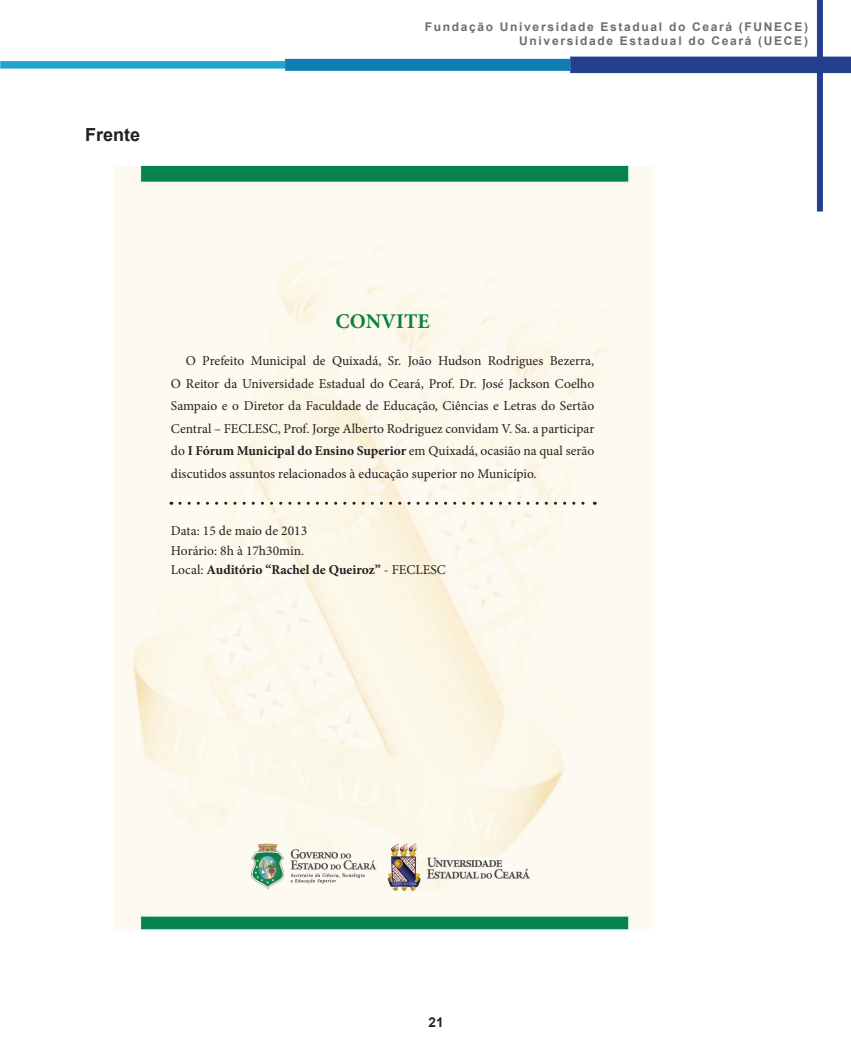
<style>
.page{position:relative;width:851px;height:1063px;background:#fff}
.page>*{position:absolute;margin:0;border:0;box-sizing:border-box;transform-origin:0 0}
.t1{font:700 21px "Minion Pro";color:#0d803f}
.t2{font:700 18px "Arial";color:#231f20}
.t3{font:13.5px/22.5px "Minion Pro";color:#231f20;text-align:justify}
.t4{font:700 13.5px "Arial";color:#231f20}
.t5{font:700 12px/14.4px "Arial";letter-spacing:.14em;color:#6c6d70;text-align:right}
.s1{font-weight:700}
</style>
<div class="page">
<div style="left:570px;top:57px;width:280px;height:16px;background:#253f8e"></div>
<div style="left:285px;top:59px;width:285px;height:12px;background:#107eb5"></div>
<div style="left:0;top:61px;width:285px;height:8px;background:#21a5ce"></div>
<div style="left:816px;top:0;width:6px;height:212px;background:#253f8e"></div>
<img style="left:113px;top:166px;width:539px;height:763px">
<img style="left:252px;top:843px;width:277px;height:47px">
<svg style="left:180px;top:502px;width:415px;height:3px"></svg>
<h2 class="t2" style="left:85px;top:122px;width:57px">Frente</h2>
<p class="t5" style="left:424px;top:20px;width:385px">Fundação Universidade Estadual do Ceará (FUNECE)<br>Universidade Estadual do Ceará (UECE)</p>
<h1 class="t1" style="left:335px;top:306px;width:96px">CONVITE</h1>
<p class="t3" style="left:171px;top:350px;width:425px;text-indent:15px">O Prefeito Municipal de Quixadá, Sr. João Hudson Rodrigues Bezerra, O Reitor da Universidade Estadual do Ceará, Prof. Dr. José Jackson Coelho Sampaio e o Diretor da Faculdade de Educação, Ciências e Letras do Sertão Central – FECLESC, Prof. Jorge Alberto Rodriguez convidam V. Sa. a participar do <span class="s1">I Fórum Municipal do Ensino Superior</span> em Quixadá, ocasião na qual serão discutidos assuntos relacionados à educação superior no Município.</p>
<p class="t3" style="left:171px;top:521px;width:276px;line-height:19.5px;text-align:left">Data: 15 de maio de 2013<br>Horário: 8h à 17h30min.<br>Local: <span class="s1">Auditório “Rachel de Queiroz”</span> - FECLESC</p>
<p class="t4" style="left:428px;top:1013px;width:17px">21</p>
</div>
